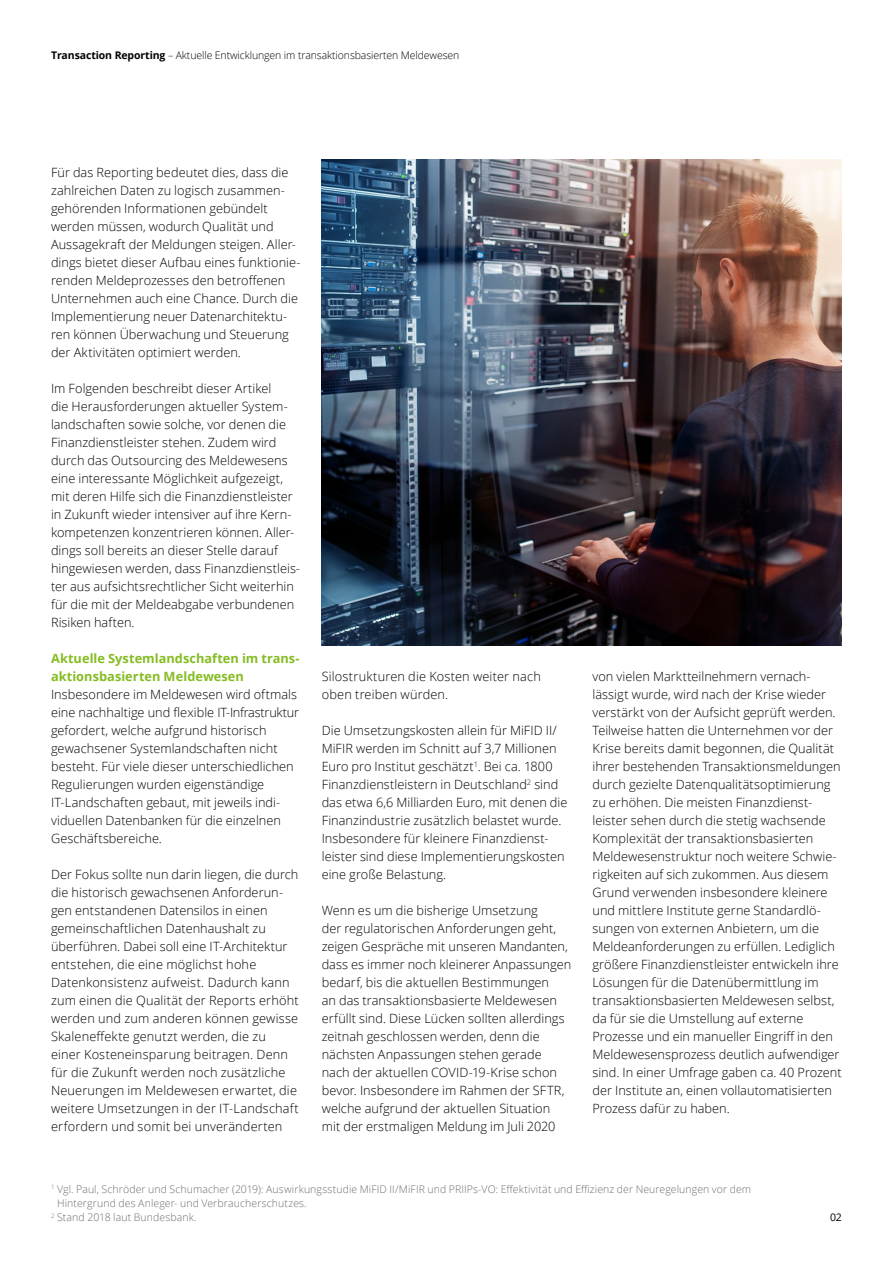
<style>
.page{position:relative;width:893px;height:1263px;background:#fff}
.page>*{position:absolute;margin:0;border:0;box-sizing:border-box;transform-origin:0 0}
.t1{font:300 12.75px/18px "Open Sans";letter-spacing:.005em;color:#000}
.t2{font:700 12.75px/18px "Open Sans";letter-spacing:.005em;color:#85bc22}
.t3{font:300 10.5px "Open Sans";letter-spacing:.01em;color:#6a6c71}
.t4{font:300 10.5px "Open Sans";letter-spacing:-.01em;color:#000}
.t5{font:10.5px "Open Sans";color:#000}
.s1{font-weight:700}
</style>
<div class="page">
<img style="left:322px;top:159px;width:520px;height:486px">
<p class="t4" style="left:51px;top:48px;width:410px"><span class="s1">Transaction Reporting</span> – Aktuelle Entwicklungen im transaktionsbasierten Meldewesen</p>
<p class="t1" style="left:51px;top:163px;width:251px">Für das Reporting bedeutet dies, dass die zahlreichen Daten zu logisch zusammen&shy;gehörenden Informationen gebündelt werden müssen, wodurch Qualität und Aussagekraft der Meldungen steigen. Aller&shy;dings bietet dieser Aufbau eines funktionie&shy;renden Meldeprozesses den betroffenen Unternehmen auch eine Chance. Durch die Implementierung neuer Datenarchitektu&shy;ren können Überwachung und Steuerung der Aktivitäten optimiert werden.</p>
<p class="t1" style="left:51px;top:379px;width:251px">Im Folgenden beschreibt dieser Artikel<br>die Herausforderungen aktueller System&shy;landschaften sowie solche, vor denen die Finanzdienstleister stehen. Zudem wird durch das Outsourcing des Meldewesens eine interessante Möglichkeit aufgezeigt, mit deren Hilfe sich die Finanzdienstleister in Zukunft wieder intensiver auf ihre Kern&shy;kompetenzen konzentrieren können. Aller&shy;dings soll bereits an dieser Stelle darauf hingewiesen werden, dass Finanzdienstleis&shy;ter aus aufsichtsrechtlicher Sicht weiterhin für die mit der Meldeabgabe verbundenen Risiken haften.</p>
<p class="t2" style="left:51px;top:649px;width:250px">Aktuelle Systemlandschaften im trans&shy;aktionsbasierten Meldewesen</p>
<p class="t1" style="left:51px;top:685px;width:249px">Insbesondere im Meldewesen wird oftmals eine nachhaltige und flexible IT-Infrastruktur gefordert, welche aufgrund historisch gewachsener Systemlandschaften nicht besteht. Für viele dieser unterschiedlichen Regulierungen wurden eigenständige IT-Landschaften gebaut, mit jeweils indi&shy;viduellen Datenbanken für die einzelnen Geschäftsbereiche.</p>
<p class="t1" style="left:51px;top:865px;width:249px">Der Fokus sollte nun darin liegen, die durch die historisch gewachsenen Anforderun&shy;gen entstandenen Datensilos in einen gemeinschaftlichen Datenhaushalt zu überführen. Dabei soll eine IT-Architektur entstehen, die eine möglichst hohe Datenkonsistenz aufweist. Dadurch kann zum einen die Qualität der Reports erhöht werden und zum anderen können gewisse Skaleneffekte genutzt werden, die zu einer Kosteneinsparung beitragen. Denn für die Zukunft werden noch zusätzliche Neuerungen im Meldewesen erwartet, die weitere Umsetzungen in der IT-Landschaft erfordern und somit bei unveränderten</p>
<p class="t1" style="left:322px;top:667px;width:221px">Silostrukturen die Kosten weiter nach oben treiben würden.</p>
<p class="t1" style="left:322px;top:721px;width:247px">Die Umsetzungskosten allein für MiFID II/ MiFIR werden im Schnitt auf 3,7 Millionen Euro pro Institut geschätzt<sup>1</sup>. Bei ca. 1800<br>Finanzdienstleistern in Deutschland<sup>2</sup> sind das etwa 6,6 Milliarden Euro, mit denen die Finanzindustrie zusätzlich belastet wurde.<br>Insbesondere für kleinere Finanzdienst&shy;leister sind diese Implementierungskosten eine große Belastung.</p>
<p class="t1" style="left:322px;top:901px;width:251px">Wenn es um die bisherige Umsetzung<br>der regulatorischen Anforderungen geht, zeigen Gespräche mit unseren Mandanten, dass es immer noch kleinerer Anpassungen bedarf, bis die aktuellen Bestimmungen<br>an das transaktionsbasierte Meldewesen erfüllt sind. Diese Lücken sollten allerdings zeitnah geschlossen werden, denn die nächsten Anpassungen stehen gerade nach der aktuellen COVID-19-Krise schon bevor. Insbesondere im Rahmen der SFTR, welche aufgrund der aktuellen Situation mit der erstmaligen Meldung im Juli 2020</p>
<p class="t1" style="left:592px;top:667px;width:251px">von vielen Marktteilnehmern vernach&shy;lässigt wurde, wird nach der Krise wieder verstärkt von der Aufsicht geprüft werden.<br>Teilweise hatten die Unternehmen vor der Krise bereits damit begonnen, die Qualität ihrer bestehenden Transaktionsmeldungen durch gezielte Datenqualitätsoptimierung zu erhöhen. Die meisten Finanzdienst&shy;leister sehen durch die stetig wachsende Komplexität der transaktionsbasierten Meldewesenstruktur noch weitere Schwie&shy;rigkeiten auf sich zukommen. Aus diesem Grund verwenden insbesondere kleinere und mittlere Institute gerne Standardlö&shy;sungen von externen Anbietern, um die Meldeanforderungen zu erfüllen. Lediglich größere Finanzdienstleister entwickeln ihre Lösungen für die Datenübermittlung im transaktionsbasierten Meldewesen selbst, da für sie die Umstellung auf externe Prozesse und ein manueller Eingriff in den Meldewesensprozess deutlich aufwendiger sind. In einer Umfrage gaben ca. 40 Prozent der Institute an, einen vollautomatisierten Prozess dafür zu haben.</p>
<p class="t3" style="left:51px;top:1182px;width:702px"><sup>1</sup> Vgl. Paul, Schröder und Schumacher (2019): Auswirkungsstudie MiFID II/MiFIR und PRIIPs-VO: Effektivität und Effizienz der Neuregelungen vor dem</p>
<p class="t3" style="left:57px;top:1196px;width:251px">Hintergrund des Anleger- und Verbraucherschutzes.</p>
<p class="t3" style="left:51px;top:1210px;width:147px"><sup>2</sup> Stand 2018 laut Bundesbank.</p>
<p class="t5" style="left:830px;top:1210px;width:13px">02</p>
</div>
